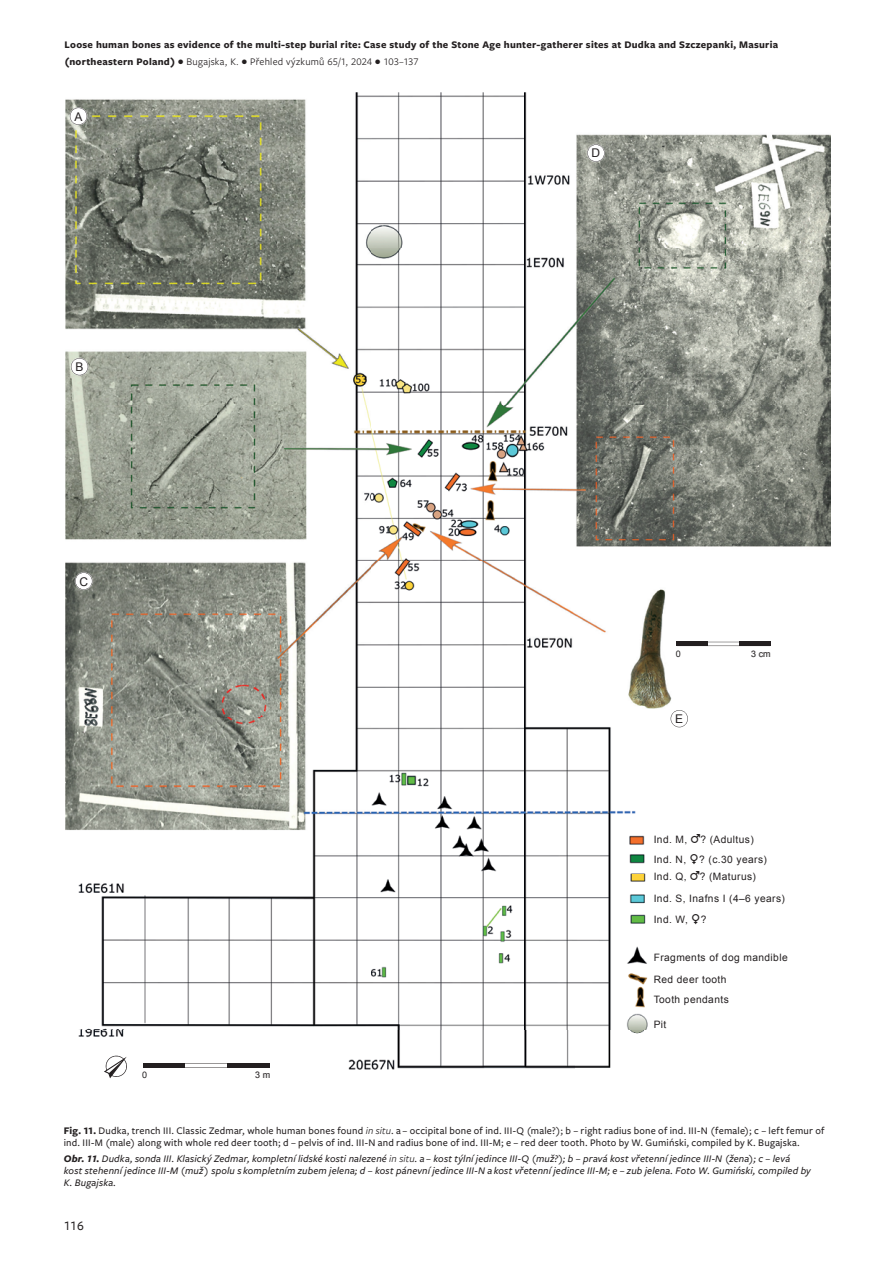
<style>
.page{position:relative;width:893px;height:1263px;background:#fff}
.page>*{position:absolute;margin:0;border:0;box-sizing:border-box;transform-origin:0 0}
.t1{font:500 13.5px "Freight Sans Pro";color:#231f20}
.t2{font:12px "Arial";color:#231f20}
.t3{font:italic 500 10.5px/12px "Freight Sans Pro";letter-spacing:.015em;color:#231f20}
.t4{font:500 10.5px/12px "Freight Sans Pro";letter-spacing:.02em;color:#231f20}
.t5{font:700 10.5px/16.5px "Freight Sans Pro";letter-spacing:.025em;color:#231f20}
.t6{font:10.2px/20.9px "Arial";letter-spacing:.04em;color:#231f20}
.t7{font:9px "Arial";color:#231f20}
.s1{font-weight:400}
.s2{font-weight:700}
.s3{font-weight:400;font-style:italic}
</style>
<div class="page">
<img style="left:65px;top:93px;width:766px;height:977px">
<div style="left:254px;top:850px;width:49px;height:39px;background:#fff"></div>
<div style="left:672px;top:635px;width:124px;height:29px;background:#fff"></div>
<div style="left:665px;top:709px;width:24px;height:21px;background:#fff"></div>
<div style="left:650px;top:829px;width:165px;height:212px;background:#fff"></div>
<svg style="left:70px;top:107px;width:17px;height:18px"></svg>
<svg style="left:587px;top:144px;width:18px;height:18px"></svg>
<svg style="left:670px;top:710px;width:18px;height:18px"></svg>
<svg style="left:71px;top:358px;width:17px;height:18px"></svg>
<svg style="left:75px;top:572px;width:18px;height:18px"></svg>
<svg style="left:676px;top:641px;width:95px;height:6px"></svg>
<svg style="left:142px;top:1063px;width:128px;height:7px"></svg>
<svg style="left:103px;top:1054px;width:25px;height:25px"></svg>
<p class="t5" style="left:65px;top:36px;width:715px">Loose human bones as evidence of the multi-step burial rite: Case study of the Stone Age hunter-gatherer sites at Dudka and Szczepanki, Masuria (northeastern Poland) <span class="s1">X Bugajska, K. X Přehled výzkumů 65/1, 2024 X 103–137</span></p>
<p class="t2" style="left:74px;top:109px;width:10px">A</p>
<p class="t2" style="left:76px;top:359px;width:10px">B</p>
<p class="t2" style="left:79px;top:573px;width:10px">C</p>
<p class="t7" style="left:142px;top:1069px;width:7px">0</p>
<p class="t7" style="left:255px;top:1069px;width:17px">3 m</p>
<p class="t2" style="left:592px;top:145px;width:10px">D</p>
<p class="t7" style="left:676px;top:648px;width:7px">0</p>
<p class="t7" style="left:751px;top:648px;width:21px">3 cm</p>
<p class="t2" style="left:675px;top:711px;width:10px">E</p>
<p class="t6" style="left:654px;top:829px;width:35px">Ind. M,</p>
<p class="t6" style="left:700px;top:829px;width:55px">? (Adultus)</p>
<p class="t6" style="left:654px;top:849px;width:34px">Ind. N,</p>
<p class="t6" style="left:699px;top:849px;width:69px">? (c.30 years)</p>
<p class="t6" style="left:654px;top:888px;width:133px">Ind. S, Inafns I (4–6 years)<br>Ind. W,</p>
<p class="t6" style="left:654px;top:866px;width:35px">Ind. Q,</p>
<p class="t6" style="left:700px;top:866px;width:58px">? (Maturus)</p>
<p class="t6" style="left:701px;top:909px;width:7px">?</p>
<p class="t6" style="left:654px;top:947px;width:135px;line-height:21.6px">Fragments of dog mandible<br>Red deer tooth</p>
<p class="t6" style="left:654px;top:989px;width:77px">Tooth pendants</p>
<p class="t6" style="left:654px;top:1014px;width:14px">Pit</p>
<p class="t4" style="left:64px;top:1124px;width:762px"><span class="s2">Fig. 11.</span> Dudka, trench III. Classic Zedmar, whole human bones found <span class="s3">in situ</span>. a – occipital bone of ind. III-Q (male?); b – right radius bone of ind. III-N (female); c – left femur of ind. III-M (male) along with whole red deer tooth; d – pelvis of ind. III-N and radius bone of ind. III-M; e – red deer tooth. Photo by W. Gumiński, compiled by K. Bugajska.</p>
<p class="t3" style="left:64px;top:1152px;width:749px"><span class="s2">Obr. 11.</span> Dudka, sonda III. Klasický Zedmar, kompletní lidské kosti nalezené <span class="s1">in situ</span>. a – kost týlní jedince III-Q (muž?); b – pravá kost vřetenní jedince III-N (žena); c – levá kost stehenní jedince III-M (muž) spolu s kompletním zubem jelena; d – kost pánevní jedince III-N a kost vřetenní jedince III-M; e – zub jelena. Foto W. Gumiński, compiled by<br>K. Bugajska.</p>
<p class="t1" style="left:64px;top:1216px;width:22px">116</p>
</div>
